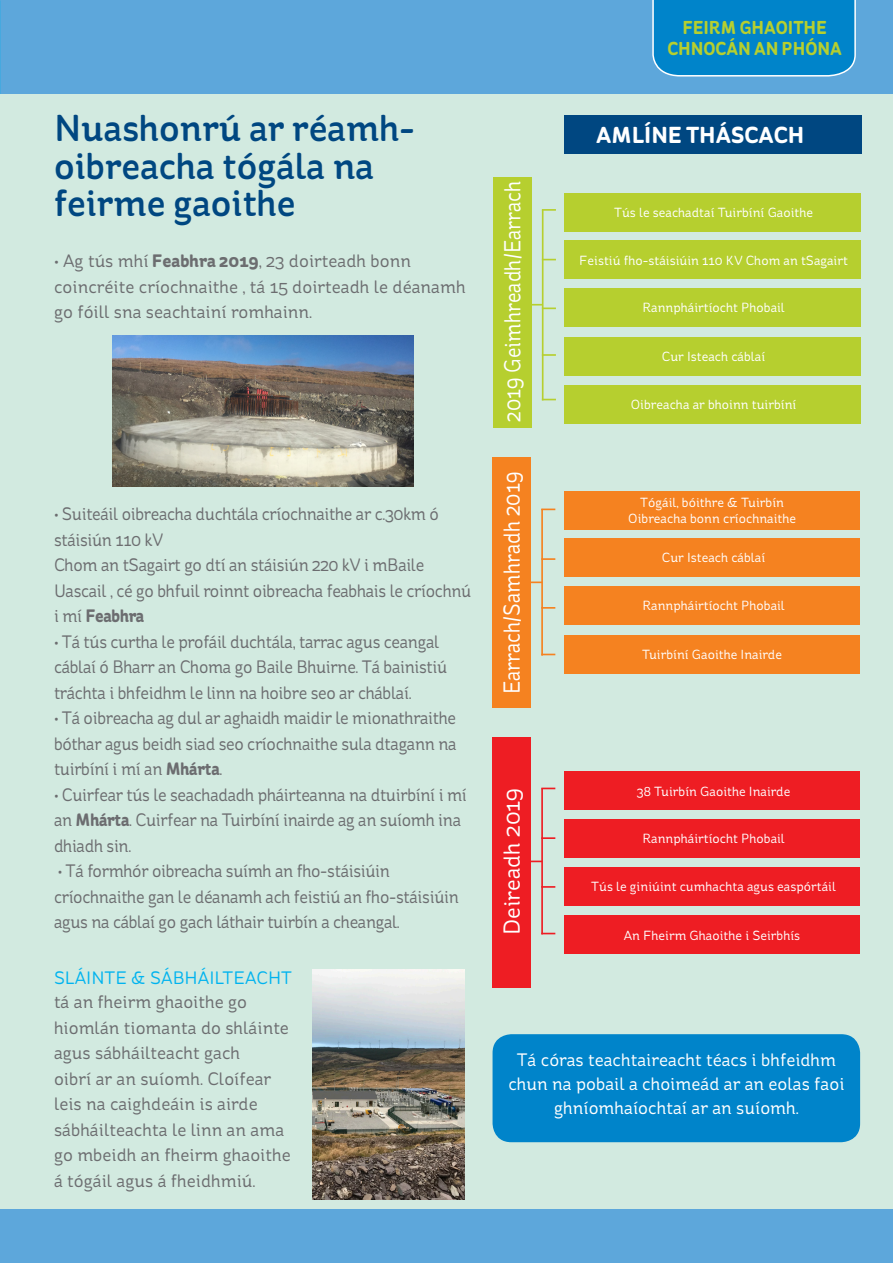
<style>
.page{position:relative;width:893px;height:1263px;background:#5da7db}
.page>*{position:absolute;margin:0;border:0;box-sizing:border-box;transform-origin:0 0}
.t1{font:500 37.5px/37.5px "St Ryde";color:#004781}
.t2{font:23.1px "St Ryde";color:#fff;scale:.9 1}
.t3{font:700 23.1px "St Ryde";color:#fff}
.t4{font:23.1px "St Ryde";color:#fff}
.t5{font:700 18.75px "St Ryde";color:#b6cf2f;scale:.95 1}
.t6{font:18px/25.5px "St Ryde";letter-spacing:-.02em;color:#6c6d70;scale:.95 1}
.t7{font:18px/25.3px "St Ryde";color:#6c6d70}
.t8{font:18px/24px "St Ryde";color:#fff;text-align:center}
.t9{font:13.2px "St Ryde";color:#fff}
.s1{font-weight:700}
.s2{color:#00b3ef}
</style>
<div class="page">
<div style="left:652px;top:0;width:204px;height:77px;background:#0084ca"></div>
<div style="left:0;top:94px;width:893px;height:1115px;background:#d2eae0"></div>
<div style="left:493px;top:1035px;width:366px;height:106px;background:#0084ca;border-radius:18px"></div>
<div style="left:493px;top:1034px;width:367px;height:108px;border:2px solid #0084ca;border-radius:18px"></div>
<div style="left:564px;top:193px;width:297px;height:38px;background:#b6cf2f"></div>
<div style="left:564px;top:241px;width:297px;height:38px;background:#b6cf2f"></div>
<div style="left:564px;top:288px;width:297px;height:39px;background:#b6cf2f"></div>
<div style="left:564px;top:337px;width:297px;height:38px;background:#b6cf2f"></div>
<div style="left:493px;top:177px;width:39px;height:250px;background:#b6cf2f"></div>
<div style="left:493px;top:457px;width:38px;height:250px;background:#f58220"></div>
<div style="left:564px;top:491px;width:296px;height:38px;background:#f58220"></div>
<div style="left:564px;top:538px;width:296px;height:39px;background:#f58220"></div>
<div style="left:564px;top:586px;width:296px;height:38px;background:#f58220"></div>
<div style="left:564px;top:635px;width:296px;height:38px;background:#f58220"></div>
<hr style="left:541px;top:509px;width:2px;height:147px;background:#f58220">
<svg style="left:541px;top:508px;width:14px;height:2px"></svg>
<svg style="left:541px;top:558px;width:14px;height:2px"></svg>
<svg style="left:541px;top:607px;width:14px;height:2px"></svg>
<svg style="left:541px;top:654px;width:14px;height:1px"></svg>
<svg style="left:531px;top:581px;width:11px;height:2px"></svg>
<div style="left:564px;top:772px;width:296px;height:38px;background:#ee1d23"></div>
<div style="left:564px;top:819px;width:296px;height:39px;background:#ee1d23"></div>
<div style="left:564px;top:867px;width:296px;height:38px;background:#ee1d23"></div>
<div style="left:564px;top:916px;width:296px;height:38px;background:#ee1d23"></div>
<div style="left:493px;top:738px;width:38px;height:250px;background:#ee1d23"></div>
<hr style="left:541px;top:788px;width:2px;height:146px;background:#ee1d23">
<svg style="left:541px;top:788px;width:14px;height:1px"></svg>
<svg style="left:541px;top:837px;width:14px;height:2px"></svg>
<svg style="left:541px;top:886px;width:14px;height:2px"></svg>
<svg style="left:541px;top:933px;width:14px;height:1px"></svg>
<svg style="left:531px;top:860px;width:11px;height:2px"></svg>
<div style="left:564px;top:115px;width:298px;height:39px;background:#004781"></div>
<div style="left:564px;top:385px;width:297px;height:39px;background:#b6cf2f"></div>
<hr style="left:542px;top:210px;width:1px;height:190px;background:#b6cf2f">
<svg style="left:542px;top:209px;width:14px;height:2px"></svg>
<svg style="left:543px;top:259px;width:13px;height:1px"></svg>
<svg style="left:532px;top:304px;width:24px;height:5px"></svg>
<svg style="left:543px;top:354px;width:13px;height:2px"></svg>
<svg style="left:543px;top:399px;width:13px;height:1px"></svg>
<img style="left:113px;top:336px;width:301px;height:150px">
<img style="left:313px;top:969px;width:152px;height:231px">
<p class="t1" style="left:54px;top:110px;width:363px">Nuashonrú ar réamh&shy;oibreacha tógála na feirme gaoithe</p>
<p class="t7" style="left:54px;top:248px;width:413px">• Ag tús mhí <span class="s1">Feabhra 2019</span>, 23 doirteadh bonn coincréite críochnaithe , tá 15 doirteadh le déanamh go fóill sna seachtainí romhainn.</p>
<p class="t6" style="left:54px;top:501px;width:441px">• Suiteáil oibreacha duchtála críochnaithe ar c.30km ó stáisiún 110 kV<br>Chom an tSagairt go dtí an stáisiún 220 kV i mBaile Uascail , cé go bhfuil roinnt oibreacha feabhais le críochnú i mí <span class="s1">Feabhra</span></p>
<p class="t6" style="left:54px;top:629px;width:415px">• Tá tús curtha le profáil duchtála, tarrac agus ceangal cáblaí ó Bharr an Choma go Baile Bhuirne. Tá bainistiú tráchta i bhfeidhm le linn na hoibre seo ar cháblaí.</p>
<p class="t6" style="left:54px;top:705px;width:425px;text-align:justify">• Tá oibreacha ag dul ar aghaidh maidir le mionathraithe bóthar agus beidh siad seo críochnaithe sula dtagann na tuirbíní i mí an <span class="s1">Mhárta</span>.</p>
<p class="t6" style="left:54px;top:782px;width:436px">• Cuirfear tús le seachadadh pháirteanna na dtuirbíní i mí an <span class="s1">Mhárta</span>. Cuirfear na Tuirbíní inairde ag an suíomh ina dhiadh sin.</p>
<p class="t6" style="left:54px;top:858px;width:428px">• Tá formhór oibreacha suímh an fho-stáisiúin críochnaithe gan le déanamh ach feistiú an fho-stáisiúin agus na cáblaí go gach láthair tuirbín a cheangal.</p>
<p class="t7" style="left:54px;top:965px;width:240px"><span class="s2">SLÁINTE &amp; SÁBHÁILTEACHT </span>tá an fheirm ghaoithe go hiomlán tiomanta do shláinte agus sábháilteacht gach<br>oibrí ar an suíomh. Cloífear leis na caighdeáin is airde sábháilteachta le linn an ama go mbeidh an fheirm ghaoithe á tógáil agus á fheidhmiú.</p>
<p class="t5" style="left:682px;top:16px;width:154px">FEIRM GHAOITHE</p>
<p class="t5" style="left:667px;top:37px;width:185px">CHNOCÁN AN PHÓNA</p>
<p class="t2" style="left:499px;top:422px;width:269px;rotate:-90deg">2019 Geimhreadh/Earrach</p>
<p class="t2" style="left:498px;top:694px;width:248px;rotate:-90deg">Earrach/Samhradh 2019</p>
<p class="t4" style="left:498px;top:935px;width:149px;rotate:-90deg">Deireadh 2019</p>
<p class="t3" style="left:596px;top:121px;width:210px">AMLÍNE THÁSCACH</p>
<p class="t9" style="left:614px;top:205px;width:201px">Tús le seachadtaí Tuirbíní Gaoithe</p>
<p class="t9" style="left:579px;top:252px;width:270px">Feistiú fho-stáisiúin 110 KV Chom an tSagairt</p>
<p class="t9" style="left:642px;top:300px;width:144px">Rannpháirtíocht Phobail</p>
<p class="t9" style="left:662px;top:348px;width:105px">Cur Isteach cáblaí</p>
<p class="t9" style="left:631px;top:397px;width:167px">Oibreacha ar bhoinn tuirbíní</p>
<p class="t9" style="left:640px;top:494px;width:145px">Tógáil, bóithre &amp; Tuirbín</p>
<p class="t9" style="left:628px;top:510px;width:169px">Oibreacha bonn críochnaithe</p>
<p class="t9" style="left:662px;top:550px;width:105px">Cur Isteach cáblaí</p>
<p class="t9" style="left:642px;top:597px;width:144px">Rannpháirtíocht Phobail</p>
<p class="t9" style="left:642px;top:646px;width:141px">Tuirbíní Gaoithe Inairde</p>
<p class="t9" style="left:637px;top:783px;width:155px">38 Tuirbín Gaoithe Inairde</p>
<p class="t9" style="left:642px;top:830px;width:144px">Rannpháirtíocht Phobail</p>
<p class="t9" style="left:591px;top:878px;width:246px">Tús le giniúint cumhachta agus easpórtáil</p>
<p class="t9" style="left:624px;top:927px;width:178px">An Fheirm Ghaoithe i Seirbhís</p>
<p class="t8" style="left:508px;top:1048px;width:338px">Tá córas teachtaireacht téacs i bhfeidhm chun na pobail a choimeád ar an eolas faoi ghníomhaíochtaí ar an suíomh.</p>
</div>
